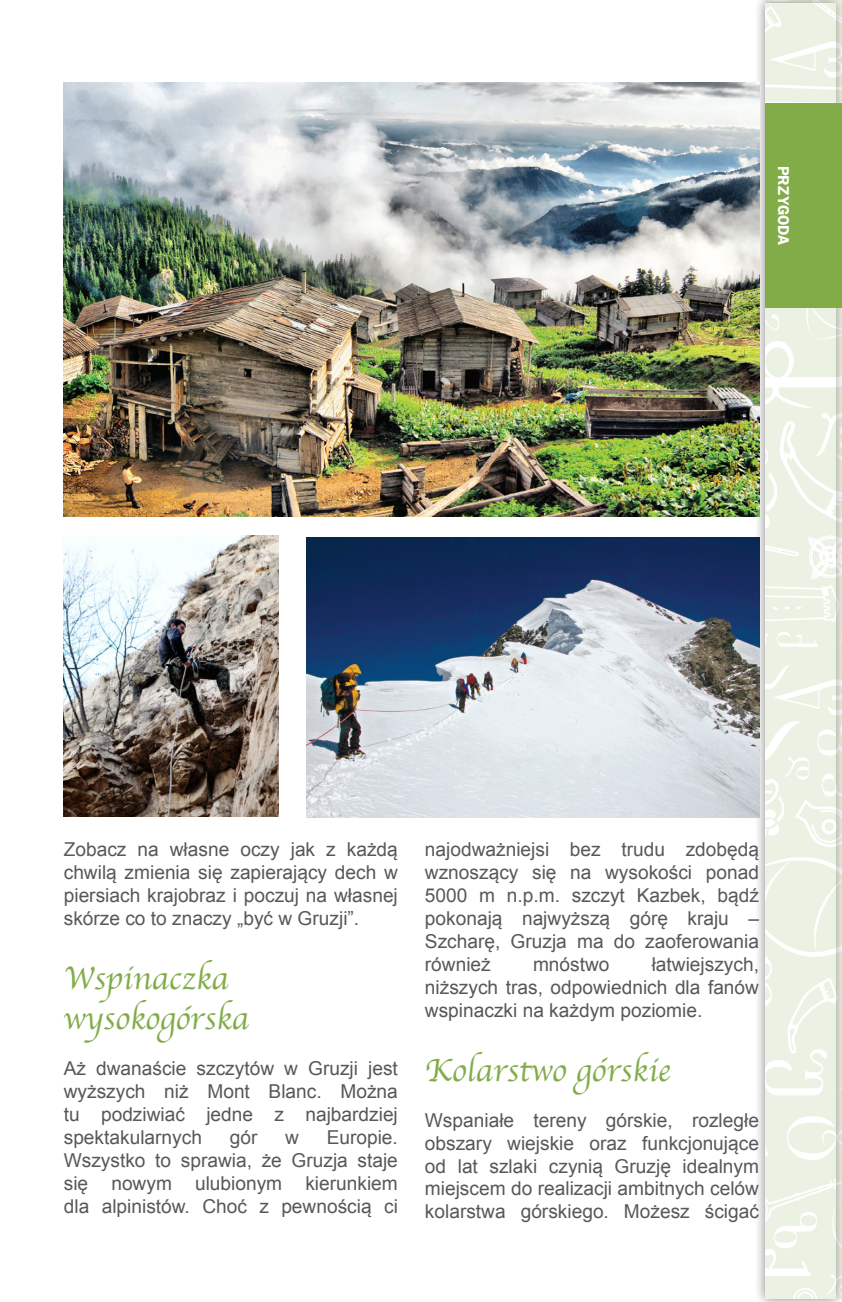
<style>
.page{position:relative;width:842px;height:1302px;background:#fff}
.page>*{position:absolute;margin:0;border:0;box-sizing:border-box;transform-origin:0 0}
.Body_Copy{font:33.75px/40.5px "Apple Chancery";color:#81ac47}
.Body_Copy-2{font:19.12px/22.9px "Arial";color:#57585a;text-align:justify}
.t1{font:600 15.75px "Franklin Gothic";letter-spacing:-.015em;color:#fff}
</style>
<div class="page">
<div style="left:754px;top:0;width:88px;height:1301px;background:#231f20;opacity:.5"></div>
<svg style="left:765px;top:0;width:77px;height:1298px;fill:#ecf2e3"></svg>
<img style="left:64px;top:83px;width:695px;height:434px">
<img style="left:306px;top:537px;width:453px;height:280px">
<div style="left:765px;top:103px;width:77px;height:204px;background:#81ac47"></div>
<img style="left:64px;top:535px;width:215px;height:281px">
<p class="t1" style="left:793px;top:166px;width:81px;rotate:90deg">PRZYGODA</p>
<p class="Body_Copy-2" style="left:64px;top:838px;width:336px">Zobacz na własne oczy jak z każdą chwilą zmienia się zapierający dech w piersiach krajobraz i poczuj na własnej skórze co to znaczy „być w Gruzji”.</p>
<p class="Body_Copy" style="left:64px;top:957px;width:187px">Wspinaczka wysokogórska</p>
<p class="Body_Copy-2" style="left:64px;top:1057px;width:336px">Aż dwanaście szczytów w Gruzji jest wyższych niż Mont Blanc. Można tu podziwiać jedne z najbardziej spektakularnych</p>
<p class="Body_Copy-2" style="left:230px;top:1125px;width:29px">gór</p>
<p class="Body_Copy-2" style="left:285px;top:1125px;width:15px">w</p>
<p class="Body_Copy-2" style="left:64px;top:1125px;width:336px;text-indent:263px">Europie.<br>Wszystko to sprawia, że Gruzja staje się nowym ulubionym kierunkiem dla alpinistów. Choć z pewnością ci</p>
<p class="Body_Copy-2" style="left:425px;top:838px;width:336px">najodważniejsi bez trudu zdobędą wznoszący się na wysokości ponad 5000 m n.p.m. szczyt Kazbek, bądź pokonają najwyższą górę kraju – Szcharę, Gruzja ma do zaoferowania również</p>
<p class="Body_Copy-2" style="left:533px;top:953px;width:78px">mnóstwo</p>
<p class="Body_Copy-2" style="left:425px;top:953px;width:336px;text-indent:227px">łatwiejszych, niższych tras, odpowiednich dla fanów wspinaczki na każdym poziomie.</p>
<p class="Body_Copy" style="left:425px;top:1049px;width:247px">Kolarstwo górskie</p>
<p class="Body_Copy-2" style="left:425px;top:1108px;width:336px">Wspaniałe tereny górskie, rozległe obszary wiejskie oraz funkcjonujące od lat szlaki czynią Gruzję idealnym miejscem do realizacji ambitnych celów kolarstwa górskiego. Możesz ścigać</p>
</div>
